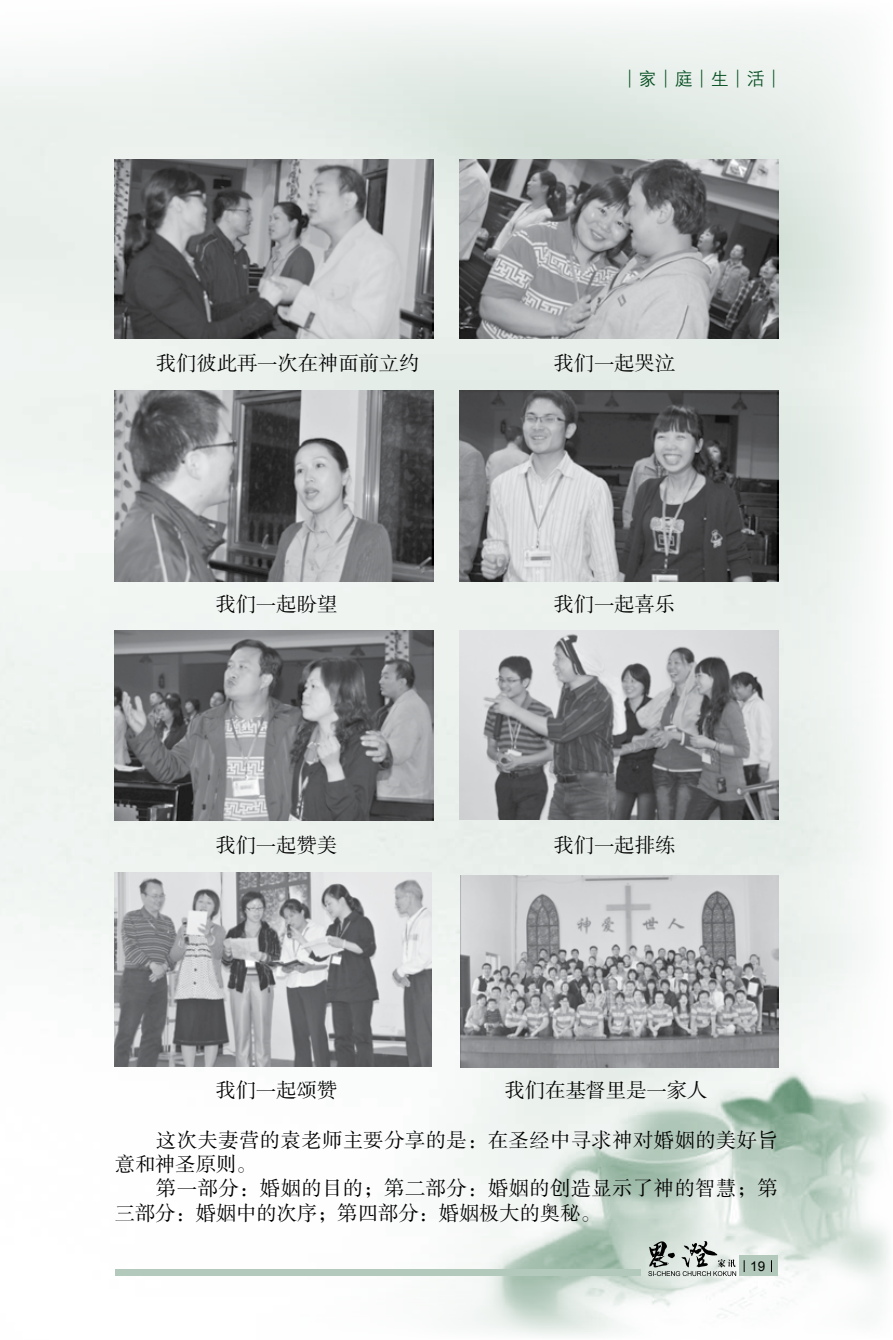
<style>
.page{position:relative;width:893px;height:1340px;background:#fff}
.page>*{position:absolute;margin:0;border:0;box-sizing:border-box;transform-origin:0 0}
.t1{font:20.25px/24.3px "FZSSK GBK1 0";letter-spacing:.025em;color:#000}
.t2{font:20.25px "FZSSK GBK1 0";color:#000}
.t3{font:18px "FZZDXK GBK1 0";color:#004b1c}
.t4{font:13.5px "Arial";color:#000}
</style>
<div class="page">
<img style="left:0;top:19px;width:889px;height:1317px">
<img style="left:115px;top:159px;width:319px;height:179px">
<img style="left:459px;top:159px;width:319px;height:179px">
<img style="left:115px;top:391px;width:319px;height:190px">
<img style="left:459px;top:391px;width:319px;height:190px">
<img style="left:115px;top:630px;width:319px;height:190px">
<img style="left:459px;top:630px;width:319px;height:190px">
<img style="left:115px;top:872px;width:317px;height:194px">
<img style="left:460px;top:875px;width:318px;height:192px">
<svg style="left:648px;top:1240px;width:88px;height:35px"></svg>
<div style="left:739px;top:1255px;width:38px;height:20px;background:#b3c9bb"></div>
<div style="left:115px;top:1269px;width:526px;height:6px;background:#b3c9bb"></div>
<p class="t3" style="left:621px;top:69px;width:163px">│家│庭│生│活│</p>
<p class="t2" style="left:156px;top:353px;width:265px">我们彼此再一次在神面前立约</p>
<p class="t2" style="left:554px;top:353px;width:123px">我们一起哭泣</p>
<p class="t2" style="left:216px;top:594px;width:123px">我们一起盼望</p>
<p class="t2" style="left:554px;top:594px;width:123px">我们一起喜乐</p>
<p class="t2" style="left:216px;top:834px;width:123px">我们一起赞美</p>
<p class="t2" style="left:554px;top:834px;width:123px">我们一起排练</p>
<p class="t2" style="left:216px;top:1079px;width:123px">我们一起颂赞</p>
<p class="t2" style="left:505px;top:1079px;width:204px">我们在基督里是一家人</p>
<p class="t1" style="left:115px;top:1128px;width:665px;text-indent:41px">这次夫妻营的袁老师主要分享的是：在圣经中寻求神对婚姻的美好旨意和神圣原则。</p>
<p class="t1" style="left:115px;top:1177px;width:665px;text-indent:41px">第一部分：婚姻的目的；第二部分：婚姻的创造显示了神的智慧；第三部分：婚姻中的次序；第四部分：婚姻极大的奥秘。</p>
<p class="t4" style="left:750px;top:1257px;width:8px">19</p>
</div>
